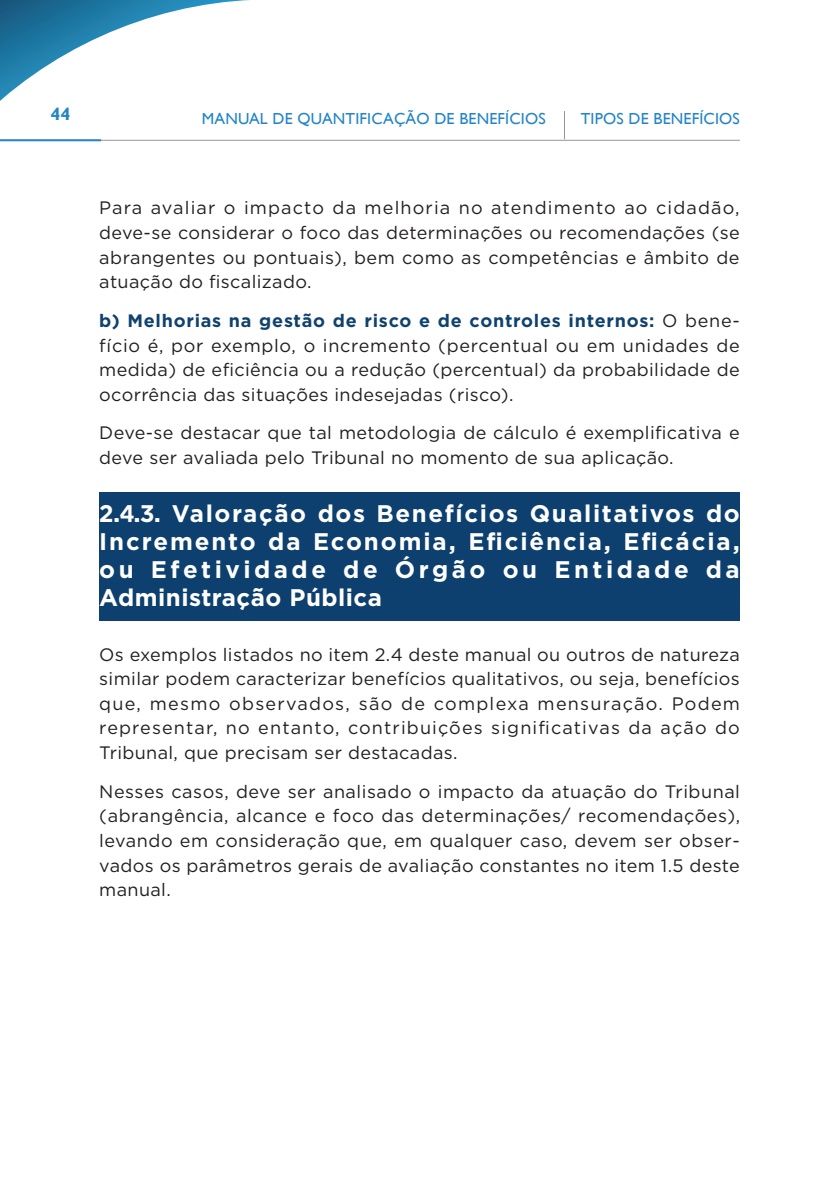
<style>
.page{position:relative;width:840px;height:1191px;background:#fff}
.page>*{position:absolute;margin:0;border:0;box-sizing:border-box;transform-origin:0 0}
.t1{font:700 24px/28px "Gotham";letter-spacing:.145em;color:#fff;text-align:justify}
.Parágrafo_normal{font:18px/24.6px "Gotham";letter-spacing:.02em;color:#231f20;text-align:justify}
.t2{font:700 18px "Gill Sans";color:#2384c6}
.t3{font:16px "Gill Sans";letter-spacing:.01em;color:#2384c6}
.s1{font-weight:700;color:#10426f}
</style>
<div class="page">
<hr style="left:0;top:140px;width:739px;height:1px;background:#939598">
<svg style="left:564px;top:111px;width:1px;height:28px"></svg>
<svg style="left:0;top:0;width:525px;height:142px"></svg>
<div style="left:278px;top:0;width:312px;height:93px;background:#fff"></div>
<div style="left:99px;top:493px;width:640px;height:128px;background:#0d406e"></div>
<p class="t2" style="left:50px;top:103px;width:22px">44</p>
<p class="t3" style="left:202px;top:109px;width:345px">MANUAL DE QUANTIFICAÇÃO DE BENEFÍCIOS</p>
<p class="t3" style="left:580px;top:109px;width:160px">TIPOS DE BENEFÍCIOS</p>
<p class="Parágrafo_normal" style="left:99px;top:195px;width:641px">Para avaliar o impacto da melhoria no atendimento ao cidadão, deve-se considerar o foco das determinações ou recomendações (se abrangentes ou pontuais), bem como as competências e âmbito de atuação do fiscalizado.</p>
<p class="Parágrafo_normal" style="left:99px;top:308px;width:641px"><span class="s1">b) Melhorias na gestão de risco e de controles internos:</span> O bene&shy;fício é, por exemplo, o incremento (percentual ou em unidades de medida) de eficiência ou a redução (percentual) da probabilidade de ocorrência das situações indesejadas (risco).</p>
<p class="Parágrafo_normal" style="left:99px;top:420px;width:641px">Deve-se destacar que tal metodologia de cálculo é exemplificativa e deve ser avaliada pelo Tribunal no momento de sua aplicação.</p>
<p class="t1" style="left:99px;top:499px;width:641px">2.4.3. Valoração dos Benefícios Qualitativos do Incremento da Economia, Eficiência, Eficácia, ou Efetividade de Órgão ou Entidade da Administração Pública</p>
<p class="Parágrafo_normal" style="left:99px;top:641px;width:642px">Os exemplos listados no item 2.4 deste manual ou outros de natureza similar podem caracterizar benefícios qualitativos, ou seja, benefícios que, mesmo observados, são de complexa mensuração. Podem representar, no entanto, contribuições significativas da ação do Tribunal, que precisam ser destacadas.</p>
<p class="Parágrafo_normal" style="left:99px;top:778px;width:642px">Nesses casos, deve ser analisado o impacto da atuação do Tribunal (abrangência, alcance e foco das determinações/ recomendações), levando em consideração que, em qualquer caso, devem ser obser&shy;vados os parâmetros gerais de avaliação constantes no item 1.5 deste manual.</p>
</div>
